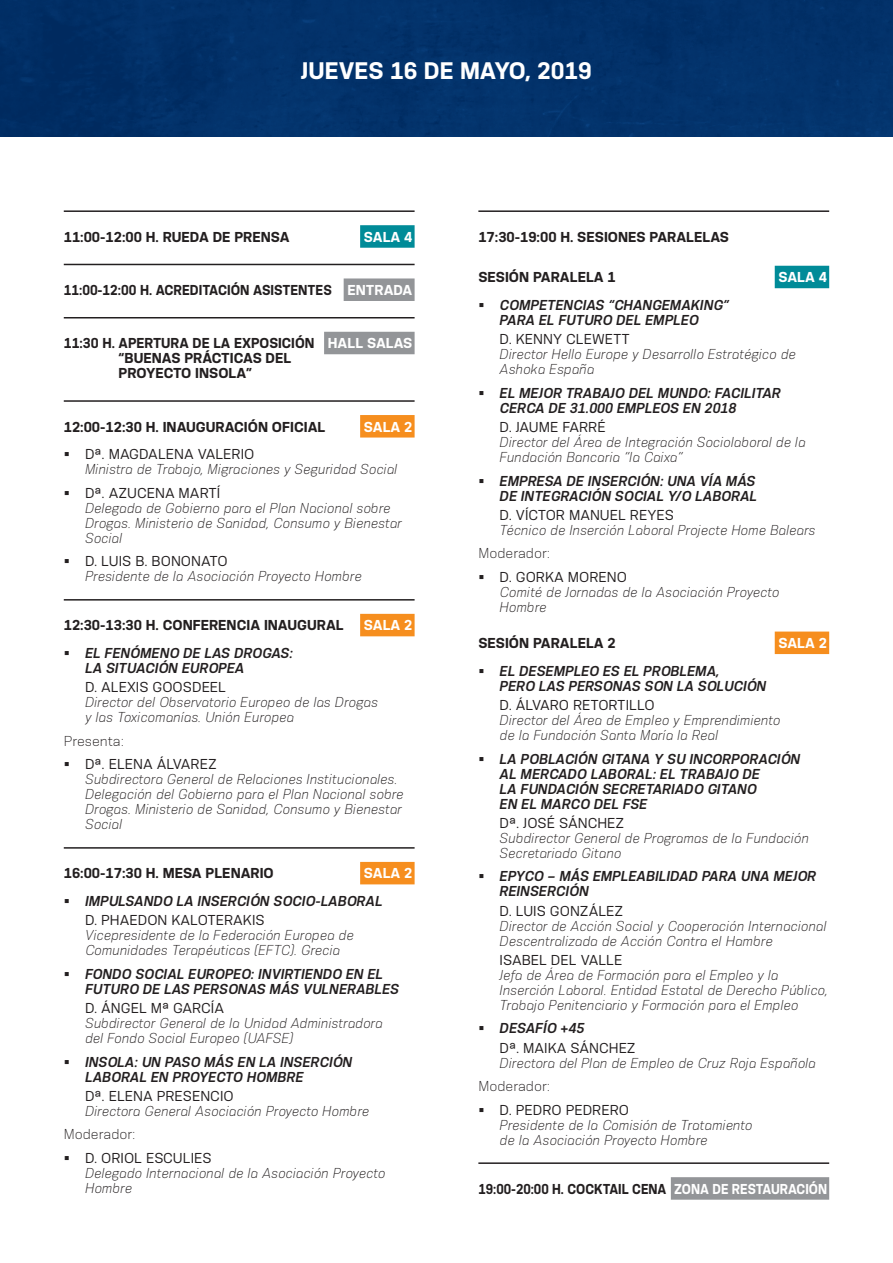
<style>
.page{position:relative;width:893px;height:1263px;background:#fff}
.page>*{position:absolute;margin:0;border:0;box-sizing:border-box;transform-origin:0 0}
.t1{font:700 22.5px "Konsens";color:#fff}
.Cargo_ponente{font:italic 300 13.5px/15px "Konsens";color:#231f20}
.t2{font:italic 600 13.5px/15px "Konsens";color:#231f20}
.Ponente_NOMBRE{font:13.5px "Konsens";color:#231f20}
.Hora{font:700 13.5px "Konsens";color:#231f20}
.Hora-2{font:700 13.5px/15px "Konsens";color:#231f20;scale:.96 1}
.Hora-3{font:700 13.5px "Konsens";color:#231f20;scale:.9 1}
.Hora-4{font:700 13.5px "Konsens";color:#231f20;scale:.93 1}
.Texto_comun{font:300 13.5px "Konsens";color:#231f20}
.Hora_sin_linea{font:700 13.5px "Konsens";color:#231f20}
.Hora-5{font:700 13.5px "Konsens";color:#fff}
.Hora_sin_linea-2{font:700 13.5px "Konsens";color:#fff}
.s1{color:#fff}
</style>
<div class="page">
<div style="left:0;top:0;width:893px;height:136px;background:#03316a"></div>
<hr style="left:64px;top:210px;width:351px;height:2px;background:#231f20">
<div style="left:360px;top:225px;width:55px;height:23px;background:#008b98"></div>
<hr style="left:64px;top:264px;width:351px;height:1px;background:#231f20">
<div style="left:344px;top:278px;width:71px;height:23px;background:#939598"></div>
<hr style="left:64px;top:317px;width:351px;height:1px;background:#231f20">
<div style="left:324px;top:332px;width:91px;height:22px;background:#939598"></div>
<hr style="left:64px;top:400px;width:351px;height:2px;background:#231f20">
<div style="left:360px;top:415px;width:55px;height:22px;background:#f68e1e"></div>
<hr style="left:64px;top:599px;width:351px;height:2px;background:#231f20">
<div style="left:360px;top:614px;width:55px;height:22px;background:#f68e1e"></div>
<hr style="left:64px;top:847px;width:351px;height:2px;background:#231f20">
<div style="left:360px;top:862px;width:55px;height:22px;background:#f68e1e"></div>
<hr style="left:478px;top:210px;width:351px;height:2px;background:#231f20">
<div style="left:775px;top:266px;width:54px;height:22px;background:#008b98"></div>
<div style="left:775px;top:631px;width:54px;height:23px;background:#f68e1e"></div>
<hr style="left:478px;top:1162px;width:351px;height:2px;background:#231f20">
<div style="left:671px;top:1177px;width:158px;height:23px;background:#939598"></div>
<p class="t1" style="left:301px;top:56px;width:293px">JUEVES 16 DE MAYO, 2019</p>
<p class="Hora" style="left:64px;top:228px;width:227px">11:00-12:00 H. RUEDA DE PRENSA</p>
<p class="Hora-5" style="left:364px;top:228px;width:50px">SALA 4</p>
<p class="Hora-4" style="left:64px;top:281px;width:376px">11:00-12:00 H. ACREDITACIÓN ASISTENTES <span class="s1">ENTRADA</span></p>
<p class="Hora-2" style="left:119px;top:335px;width:308px;text-indent:-55px">11:30 H. APERTURA DE LA EXPOSICIÓN <span class="s1">HALL SALAS </span>“BUENAS PRÁCTICAS DEL<br>PROYECTO INSOLA”</p>
<p class="Hora" style="left:64px;top:418px;width:263px">12:00-12:30 H. INAUGURACIÓN OFICIAL</p>
<p class="Hora-5" style="left:364px;top:418px;width:50px">SALA 2</p>
<p class="Ponente_NOMBRE" style="left:85px;top:446px;width:171px">Dª. MAGDALENA VALERIO</p>
<p class="Cargo_ponente" style="left:85px;top:462px;width:314px">Ministra de Trabajo, Migraciones y Seguridad Social</p>
<p class="Ponente_NOMBRE" style="left:85px;top:484px;width:137px">Dª. AZUCENA MARTÍ</p>
<p class="Cargo_ponente" style="left:85px;top:500px;width:318px">Delegada de Gobierno para el Plan Nacional sobre<br>Drogas. Ministerio de Sanidad, Consumo y Bienestar<br>Social</p>
<p class="Ponente_NOMBRE" style="left:85px;top:553px;width:144px">D. LUIS B. BONONATO</p>
<p class="Cargo_ponente" style="left:85px;top:569px;width:278px">Presidente de la Asociación Proyecto Hombre</p>
<p class="Hora" style="left:64px;top:617px;width:282px">12:30-13:30 H. CONFERENCIA INAUGURAL</p>
<p class="Hora-5" style="left:364px;top:617px;width:50px">SALA 2</p>
<p class="t2" style="left:85px;top:645px;width:209px">EL FENÓMENO DE LAS DROGAS:<br>LA SITUACIÓN EUROPEA</p>
<p class="Ponente_NOMBRE" style="left:85px;top:679px;width:143px">D. ALEXIS GOOSDEEL</p>
<p class="Cargo_ponente" style="left:85px;top:695px;width:294px">Director del Observatorio Europeo de las Drogas y las Toxicomanías. Unión Europea</p>
<p class="Texto_comun" style="left:64px;top:733px;width:62px">Presenta:</p>
<p class="Ponente_NOMBRE" style="left:85px;top:756px;width:133px">Dª. ELENA ÁLVAREZ</p>
<p class="Cargo_ponente" style="left:85px;top:772px;width:320px">Subdirectora General de Relaciones Institucionales.<br>Delegación del Gobierno para el Plan Nacional sobre Drogas. Ministerio de Sanidad, Consumo y Bienestar Social</p>
<p class="Hora" style="left:64px;top:865px;width:212px">16:00-17:30 H. MESA PLENARIO</p>
<p class="Hora-5" style="left:364px;top:865px;width:50px">SALA 2</p>
<p class="t2" style="left:85px;top:893px;width:299px">IMPULSANDO LA INSERCIÓN SOCIO-LABORAL</p>
<p class="Ponente_NOMBRE" style="left:85px;top:912px;width:181px">D. PHAEDON KALOTERAKIS</p>
<p class="Cargo_ponente" style="left:85px;top:928px;width:270px">Vicepresidente de la Federación Europea de<br>Comunidades Terapéuticas (EFTC). Grecia</p>
<p class="t2" style="left:85px;top:966px;width:316px">FONDO SOCIAL EUROPEO: INVIRTIENDO EN EL<br>FUTURO DE LAS PERSONAS MÁS VULNERABLES</p>
<p class="Ponente_NOMBRE" style="left:85px;top:1000px;width:141px">D. ÁNGEL Mª GARCÍA</p>
<p class="Cargo_ponente" style="left:85px;top:1015px;width:299px">Subdirector General de la Unidad Administradora del Fondo Social Europeo (UAFSE)</p>
<p class="t2" style="left:85px;top:1054px;width:269px">INSOLA: UN PASO MÁS EN LA INSERCIÓN<br>LABORAL EN PROYECTO HOMBRE</p>
<p class="Ponente_NOMBRE" style="left:85px;top:1088px;width:150px">Dª. ELENA PRESENCIO</p>
<p class="Cargo_ponente" style="left:85px;top:1103px;width:286px">Directora General Asociación Proyecto Hombre</p>
<p class="Texto_comun" style="left:64px;top:1126px;width:73px">Moderador:</p>
<p class="Ponente_NOMBRE" style="left:85px;top:1150px;width:128px">D. ORIOL ESCULIES</p>
<p class="Cargo_ponente" style="left:85px;top:1165px;width:302px">Delegado Internacional de la Asociación Proyecto<br>Hombre</p>
<p class="Hora" style="left:478px;top:228px;width:252px">17:30-19:00 H. SESIONES PARALELAS</p>
<p class="Hora_sin_linea" style="left:478px;top:269px;width:139px">SESIÓN PARALELA 1</p>
<p class="Hora_sin_linea-2" style="left:778px;top:269px;width:50px">SALA 4</p>
<p class="t2" style="left:500px;top:297px;width:230px">COMPETENCIAS “CHANGEMAKING”<br>PARA EL FUTURO DEL EMPLEO</p>
<p class="Ponente_NOMBRE" style="left:500px;top:331px;width:132px">D. KENNY CLEWETT</p>
<p class="Cargo_ponente" style="left:500px;top:346px;width:298px">Director Hello Europe y Desarrollo Estratégico de<br>Ashoka España</p>
<p class="t2" style="left:500px;top:385px;width:283px">EL MEJOR TRABAJO DEL MUNDO: FACILITAR<br>CERCA DE 31.000 EMPLEOS EN 2018</p>
<p class="Ponente_NOMBRE" style="left:500px;top:419px;width:108px">D. JAUME FARRÉ</p>
<p class="Cargo_ponente" style="left:500px;top:434px;width:307px">Director del Área de Integración Sociolaboral de la<br>Fundación Bancaria “la Caixa”</p>
<p class="t2" style="left:500px;top:473px;width:259px">EMPRESA DE INSERCIÓN: UNA VÍA MÁS<br>DE INTEGRACIÓN SOCIAL Y/O LABORAL</p>
<p class="Ponente_NOMBRE" style="left:500px;top:506px;width:176px">D. VÍCTOR MANUEL REYES</p>
<p class="Cargo_ponente" style="left:500px;top:522px;width:317px">Técnico de Inserción Laboral Projecte Home Balears</p>
<p class="Texto_comun" style="left:478px;top:545px;width:73px">Moderador:</p>
<p class="Ponente_NOMBRE" style="left:500px;top:568px;width:129px">D. GORKA MORENO</p>
<p class="Cargo_ponente" style="left:500px;top:584px;width:281px">Comité de Jornadas de la Asociación Proyecto<br>Hombre</p>
<p class="Hora_sin_linea" style="left:478px;top:634px;width:139px">SESIÓN PARALELA 2</p>
<p class="Hora_sin_linea-2" style="left:778px;top:634px;width:50px">SALA 2</p>
<p class="t2" style="left:500px;top:663px;width:268px">EL DESEMPLEO ES EL PROBLEMA,<br>PERO LAS PERSONAS SON LA SOLUCIÓN</p>
<p class="Ponente_NOMBRE" style="left:500px;top:697px;width:157px">D. ÁLVARO RETORTILLO</p>
<p class="Cargo_ponente" style="left:500px;top:712px;width:282px">Director del Área de Empleo y Emprendimiento de la Fundación Santa María la Real</p>
<p class="t2" style="left:500px;top:751px;width:302px">LA POBLACIÓN GITANA Y SU INCORPORACIÓN<br>AL MERCADO LABORAL: EL TRABAJO DE<br>LA FUNDACIÓN SECRETARIADO GITANO<br>EN EL MARCO DEL FSE</p>
<p class="Ponente_NOMBRE" style="left:500px;top:814px;width:126px">Dª. JOSÉ SÁNCHEZ</p>
<p class="Cargo_ponente" style="left:500px;top:830px;width:311px">Subdirector General de Programas de la Fundación<br>Secretariado Gitano</p>
<p class="t2" style="left:500px;top:868px;width:318px">EPYCO – MÁS EMPLEABILIDAD PARA UNA MEJOR<br>REINSERCIÓN</p>
<p class="Ponente_NOMBRE" style="left:500px;top:902px;width:125px">D. LUIS GONZÁLEZ</p>
<p class="Cargo_ponente" style="left:500px;top:918px;width:328px">Director de Acción Social y Cooperación Internacional<br>Descentralizada de Acción Contra el Hambre</p>
<p class="Ponente_NOMBRE" style="left:500px;top:951px;width:124px">ISABEL DEL VALLE</p>
<p class="Cargo_ponente" style="left:500px;top:967px;width:330px">Jefa de Área de Formación para el Empleo y la<br>Inserción Laboral. Entidad Estatal de Derecho Público,<br>Trabajo Penitenciario y Formación para el Empleo</p>
<p class="t2" style="left:500px;top:1020px;width:86px">DESAFÍO +45</p>
<p class="Ponente_NOMBRE" style="left:500px;top:1039px;width:138px">Dª. MAIKA SÁNCHEZ</p>
<p class="Cargo_ponente" style="left:500px;top:1055px;width:318px">Directora del Plan de Empleo de Cruz Roja Española</p>
<p class="Texto_comun" style="left:478px;top:1078px;width:73px">Moderador:</p>
<p class="Ponente_NOMBRE" style="left:500px;top:1101px;width:131px">D. PEDRO PEDRERO</p>
<p class="Cargo_ponente" style="left:500px;top:1117px;width:254px">Presidente de la Comisión de Tratamiento de la Asociación Proyecto Hombre</p>
<p class="Hora-3" style="left:478px;top:1180px;width:389px">19:00-20:00 H. COCKTAIL CENA <span class="s1">ZONA DE RESTAURACIÓN</span></p>
</div>
